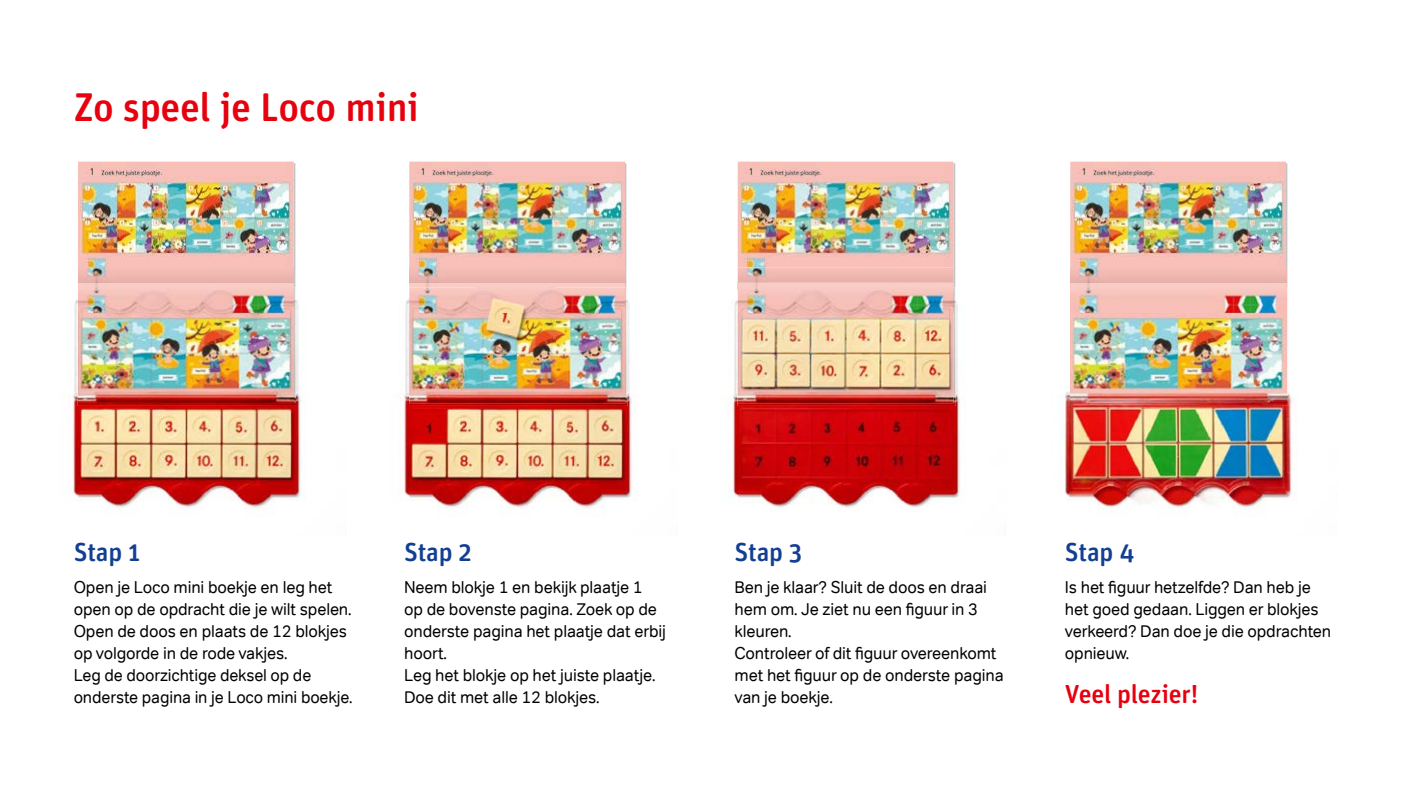
<style>
.page{position:relative;width:1418px;height:794px;background:#fff}
.page>*{position:absolute;margin:0;border:0;box-sizing:border-box;transform-origin:0 0}
.t1{font:500 40px "Unit Rounded Pro";letter-spacing:-.01em;color:#e7000e}
.t2{font:500 26px "Unit Rounded Pro";letter-spacing:-.01em;color:#123f93}
.t3{font:500 26px "Unit Rounded Pro";letter-spacing:-.01em;color:#e7000e}
.t4{font:17px/22px "Tondo";letter-spacing:-.01em;color:#000;scale:.95 1}
</style>
<div class="page">
<img style="left:1070px;top:162px;width:215px;height:125px">
<img style="left:78px;top:162px;width:216px;height:125px">
<img style="left:409px;top:162px;width:216px;height:125px">
<img style="left:409px;top:267px;width:216px;height:15px">
<img style="left:737px;top:162px;width:216px;height:125px">
<img style="left:737px;top:267px;width:216px;height:15px">
<img style="left:67px;top:287px;width:234px;height:222px">
<svg style="left:78px;top:267px;width:1px;height:46px"></svg>
<img style="left:1065px;top:287px;width:227px;height:222px">
<svg style="left:1070px;top:267px;width:1px;height:46px"></svg>
<img style="left:399px;top:287px;width:233px;height:222px">
<svg style="left:625px;top:287px;width:1px;height:26px"></svg>
<img style="left:409px;top:287px;width:216px;height:26px">
<img style="left:475px;top:287px;width:80px;height:63px">
<img style="left:732px;top:289px;width:233px;height:219px">
<svg style="left:953px;top:267px;width:1px;height:46px"></svg>
<img style="left:737px;top:289px;width:216px;height:24px">
<h1 class="t1" style="left:74px;top:79px;width:347px">Zo speel je Loco mini</h1>
<h2 class="t2" style="left:74px;top:533px;width:68px">Stap 1</h2>
<p class="t4" style="left:74px;top:576px;width:295px">Open je Loco mini boekje en leg het open op de opdracht die je wilt spelen.<br>Open de doos en plaats de 12 blokjes op volgorde in de rode vakjes.<br>Leg de doorzichtige deksel op de onderste pagina in je Loco mini boekje.</p>
<h2 class="t2" style="left:404px;top:533px;width:69px">Stap 2</h2>
<p class="t4" style="left:404px;top:576px;width:277px">Neem blokje 1 en bekijk plaatje 1 op de bovenste pagina. Zoek op de onderste pagina het plaatje dat erbij hoort.<br>Leg het blokje op het juiste plaatje.<br>Doe dit met alle 12 blokjes.</p>
<h2 class="t2" style="left:734px;top:533px;width:69px">Stap 3</h2>
<p class="t4" style="left:734px;top:576px;width:285px">Ben je klaar? Sluit de doos en draai hem om. Je ziet nu een figuur in 3 kleuren.<br>Controleer of dit figuur overeenkomt met het figuur op de onderste pagina van je boekje.</p>
<h2 class="t2" style="left:1064px;top:533px;width:71px">Stap 4</h2>
<p class="t4" style="left:1064px;top:576px;width:282px">Is het figuur hetzelfde? Dan heb je het goed gedaan. Liggen er blokjes verkeerd? Dan doe je die opdrachten opnieuw.</p>
<h2 class="t3" style="left:1064px;top:675px;width:135px">Veel plezier!</h2>
</div>
